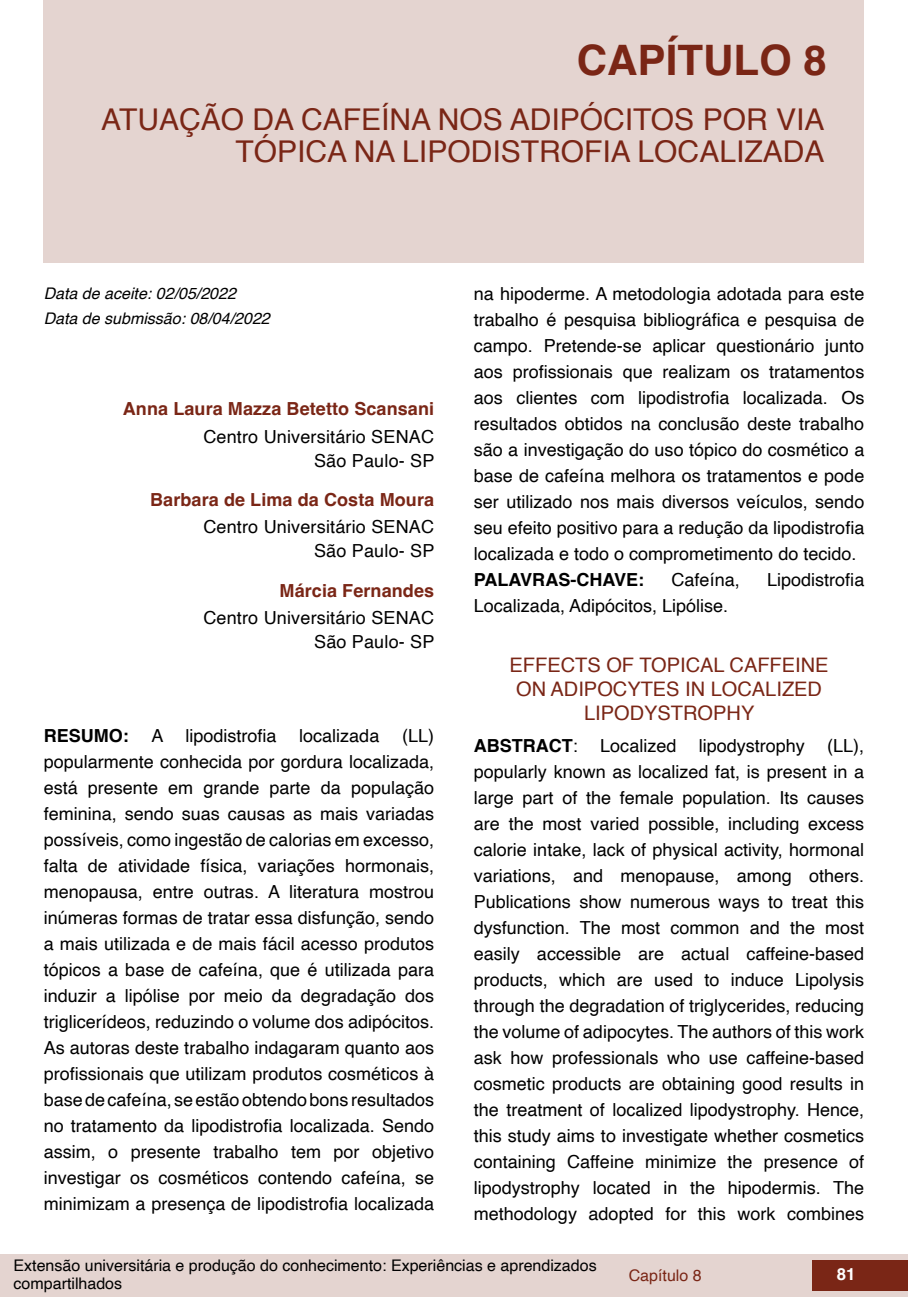
<style>
.page{position:relative;width:908px;height:1304px;background:#fff}
.page>*{position:absolute;margin:0;border:0;box-sizing:border-box;transform-origin:0 0}
.t1{font:700 42px "Helvetica";color:#7a2616}
.t2{font:30px/32px "Helvetica";color:#7a2616;text-align:right}
.t3{font:20px/24px "Helvetica";color:#7a2616;text-align:center}
.t4{font:18px/26px "Helvetica";color:#000;text-align:right}
.t5{font:700 18px "Helvetica";letter-spacing:.005em;color:#7a2616}
.t6{font:700 18px "Helvetica";color:#000}
.t7{font:700 16.8px "Helvetica";color:#fff}
.t8{font:16px/18.2px "Helvetica";color:#000}
.t9{font:italic 16px "Helvetica";color:#000}
.t10{font:16px "Helvetica";color:#7a2616}
.s1{font-weight:700}
</style>
<div class="page">
<div style="left:0;top:1254px;width:906px;height:43px;background:#e4d4d0"></div>
<div style="left:812px;top:1261px;width:95px;height:30px;background:#7a2616"></div>
<div style="left:44px;top:0;width:819px;height:263px;background:#e4d4d0"></div>
<h1 class="t1" style="left:576px;top:35px;width:251px">CAPÍTULO 8</h1>
<h2 class="t2" style="left:101px;top:104px;width:724px">ATUAÇÃO DA CAFEÍNA NOS ADIPÓCITOS POR VIA<br>TÓPICA NA LIPODISTROFIA LOCALIZADA</h2>
<p class="t9" style="left:44px;top:280px;width:194px">Data de aceite: 02/05/2022</p>
<p class="t9" style="left:44px;top:306px;width:227px">Data de submissão: 08/04/2022</p>
<p class="t5" style="left:123px;top:398px;width:312px">Anna Laura Mazza Betetto Scansani</p>
<p class="t4" style="left:203px;top:425px;width:232px;line-height:24px">Centro Universitário SENAC<br>São Paulo- SP</p>
<p class="t5" style="left:150px;top:489px;width:285px">Barbara de Lima da Costa Moura</p>
<p class="t4" style="left:203px;top:516px;width:232px;line-height:24px">Centro Universitário SENAC<br>São Paulo- SP</p>
<p class="t5" style="left:279px;top:579px;width:156px">Márcia Fernandes</p>
<p class="t4" style="left:203px;top:606px;width:232px;line-height:24px">Centro Universitário SENAC<br>São Paulo- SP</p>
<p class="t6" style="left:44px;top:725px;width:86px">RESUMO:</p>
<p class="t4" style="left:151px;top:723px;width:126px">A lipodistrofia</p>
<p class="t4" style="left:299px;top:723px;width:82px">localizada</p>
<p class="t4" style="left:44px;top:723px;width:392px;text-align:justify;text-indent:358px">(LL) popularmente conhecida por gordura localizada, está presente em grande parte da população feminina, sendo suas causas as mais variadas possíveis, como ingestão de calorias em excesso, falta de atividade física, variações hormonais, menopausa, entre outras. A literatura mostrou inúmeras formas de tratar essa disfunção, sendo a mais utilizada e de mais fácil acesso produtos tópicos a base de cafeína, que é utilizada para induzir a lipólise por meio da degradação dos triglicerídeos, reduzindo o volume dos adipócitos.<br>As autoras deste trabalho indagaram quanto aos profissionais que utilizam produtos cosméticos à base de cafeína, se estão obtendo bons resultados no tratamento da lipodistrofia localizada. Sendo assim, o presente trabalho tem por objetivo investigar os cosméticos contendo cafeína, se minimizam a presença de lipodistrofia localizada</p>
<p class="t4" style="left:473px;top:281px;width:392px;text-align:justify">na hipoderme. A metodologia adotada para este trabalho é pesquisa bibliográfica e pesquisa de campo. Pretende-se aplicar questionário junto aos profissionais que realizam os tratamentos aos clientes com lipodistrofia localizada. Os resultados obtidos na conclusão deste trabalho são a investigação do uso tópico do cosmético a base de cafeína melhora os tratamentos e pode ser utilizado nos mais diversos veículos, sendo seu efeito positivo para a redução da lipodistrofia localizada e todo o comprometimento do tecido.</p>
<p class="t6" style="left:473px;top:569px;width:172px">PALAVRAS-CHAVE:</p>
<p class="t4" style="left:671px;top:567px;width:70px">Cafeína,</p>
<p class="t4" style="left:766px;top:567px;width:99px">Lipodistrofia</p>
<p class="t4" style="left:473px;top:593px;width:256px">Localizada, Adipócitos, Lipólise.</p>
<p class="t3" style="left:509px;top:654px;width:320px">EFFECTS OF TOPICAL CAFFEINE<br>ON ADIPOCYTES IN LOCALIZED<br>LIPODYSTROPHY</p>
<p class="t4" style="left:473px;top:733px;width:392px;text-align:justify"><span class="s1">ABSTRACT</span>: Localized lipodystrophy (LL), popularly known as localized fat, is present in a large part of the female population. Its causes are the most varied possible, including excess calorie intake, lack of physical activity, hormonal variations, and menopause, among others.<br>Publications show numerous ways to treat this dysfunction. The most common and the most easily accessible are actual caffeine-based products, which are used to induce Lipolysis through the degradation of triglycerides, reducing the volume of adipocytes. The authors of this work ask how professionals who use caffeine-based cosmetic products are obtaining good results in the treatment of localized lipodystrophy. Hence, this study aims to investigate whether cosmetics containing Caffeine minimize the presence of lipodystrophy located in the hipodermis. The methodology adopted for this work combines</p>
<p class="t8" style="left:14px;top:1257px;width:584px">Extensão universitária e produção do conhecimento: Experiências e aprendizados compartilhados</p>
<p class="t10" style="left:628px;top:1263px;width:74px">Capítulo 8</p>
<p class="t7" style="left:836px;top:1264px;width:20px">81</p>
</div>
